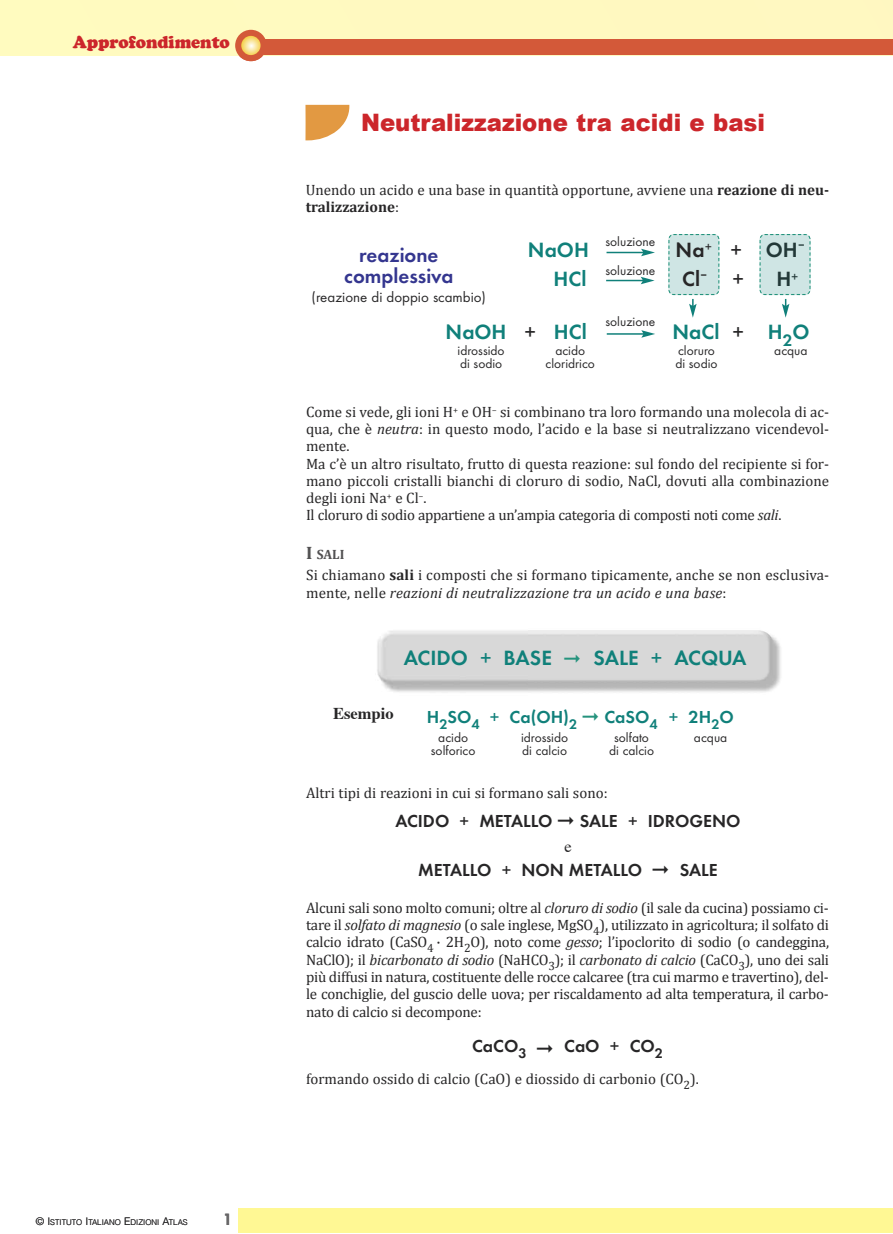
<style>
.page{position:relative;width:893px;height:1234px;background:#fff}
.page>*{position:absolute;margin:0;border:0;box-sizing:border-box;transform-origin:0 0}
.t1{font:900 24px "Arial";color:#cc262b;scale:.95 1}
.t2{font:600 21.45px "Futura T";color:#10807a}
.t3{font:600 21.45px "Futura T";color:#272627}
.t4{font:600 21px/21px "Futura T";color:#34368f;text-align:center}
.t5{font:600 18px "Futura T";color:#272627}
.t6{font:600 18px "Futura T";color:#10807a}
.t7{font:900 18px "Cooper";color:#cc262b;scale:.95 1}
.t8{font:700 16.5px "Times";color:#272627}
.t9{font:16.5px "Times";color:#272627}
.t10{font:15px/17.2px "Cambria";color:#272627}
.t11{font:15px "Futura T";color:#272627}
.t12{font:800 15px "Futura";color:#686768}
.t13{font:13.5px/13.5px "Futura T";color:#272627}
.t14{font:700 13.5px "Cambria";color:#525152}
.t15{font:300 7.8px "Helvetica";color:#272627}
.s1{font-size:10.5px}
.s2{font-weight:700}
.s3{color:#272627}
.s4{font-style:italic}
.s5{font-size:18px}
</style>
<div class="page">
<div style="left:0;top:0;width:892px;height:55px;background:#fff9c0"></div>
<div style="left:250px;top:40px;width:642px;height:15px;background:#d35939"></div>
<div style="left:235px;top:30px;width:32px;height:31px;background:#d35939;border-radius:50%"></div>
<svg style="left:241px;top:36px;width:20px;height:19px"></svg>
<div style="left:238px;top:1208px;width:654px;height:24px;background:#fff894"></div>
<svg style="left:305px;top:105px;width:44px;height:35px"></svg>
<img style="left:377px;top:630px;width:152px;height:63px">
<img style="left:529px;top:630px;width:252px;height:62px">
<hr style="left:606px;top:252px;width:38px;height:1px;background:#10807a">
<svg style="left:641px;top:249px;width:14px;height:7px"></svg>
<svg style="left:668px;top:234px;width:52px;height:83px"></svg>
<hr style="left:606px;top:280px;width:37px;height:1px;background:#10807a">
<svg style="left:641px;top:277px;width:14px;height:7px"></svg>
<hr style="left:607px;top:333px;width:37px;height:1px;background:#10807a">
<svg style="left:641px;top:330px;width:14px;height:7px"></svg>
<svg style="left:759px;top:234px;width:52px;height:83px"></svg>
<svg style="left:564px;top:654px;width:16px;height:8px"></svg>
<p class="t7" style="left:73px;top:32px;width:167px">Approfondimento</p>
<p class="t15" style="left:36px;top:1218px;width:153px"><span class="s1">© I</span>STITUTO <span class="s1">I</span>TALIANO <span class="s1">E</span>DIZIONI <span class="s1">A</span>TLAS</p>
<p class="t12" style="left:223px;top:1211px;width:10px">1</p>
<h1 class="t1" style="left:361px;top:105px;width:427px">Neutralizzazione tra acidi e basi</h1>
<p class="t10" style="left:306px;top:180px;width:525px">Unendo un acido e una base in quantità opportune, avviene una <span class="s2">reazione di neu&shy;tralizzazione</span>:</p>
<p class="t13" style="left:605px;top:227px;width:51px;line-height:29.1px">soluzione soluzione</p>
<h2 class="t2" style="left:528px;top:237px;width:62px">NaOH</h2>
<h2 class="t3" style="left:676px;top:237px;width:131px">Na<sup>+</sup> + OH<sup>–</sup></h2>
<h2 class="t2" style="left:554px;top:266px;width:34px">HCl</h2>
<h2 class="t3" style="left:682px;top:266px;width:63px">Cl<sup>–</sup> +</h2>
<h2 class="t3" style="left:776px;top:266px;width:24px">H<sup>+</sup></h2>
<h2 class="t2" style="left:445px;top:318px;width:143px">NaOH <span class="s3">+</span> HCl</h2>
<h2 class="t2" style="left:672px;top:318px;width:139px">NaCl <span class="s3">+</span> H<sub>2</sub>O</h2>
<h3 class="t4" style="left:344px;top:244px;width:111px">reazione complessiva</h3>
<p class="t11" style="left:312px;top:288px;width:176px">(reazione di doppio scambio)</p>
<p class="t13" style="left:605px;top:314px;width:51px">soluzione</p>
<p class="t13" style="left:458px;top:343px;width:49px">idrossido di sodio</p>
<p class="t13" style="left:546px;top:343px;width:51px;text-align:center">acido cloridrico</p>
<p class="t13" style="left:675px;top:343px;width:44px">cloruro di sodio</p>
<p class="t13" style="left:774px;top:343px;width:35px">acqua</p>
<p class="t10" style="left:306px;top:402px;width:525px">Come si vede, gli ioni H<sup>+</sup> e OH<sup>–</sup> si combinano tra loro formando una molecola di ac&shy;qua, che è <span class="s4">neutra</span>: in questo modo, l’acido e la base si neutralizzano vicendevol&shy;mente.<br>Ma c’è un altro risultato, frutto di questa reazione: sul fondo del recipiente si for&shy;mano piccoli cristalli bianchi di cloruro di sodio, NaCl, dovuti alla combinazione degli ioni Na<sup>+</sup> e Cl<sup>–</sup>.<br>Il cloruro di sodio appartiene a un’ampia categoria di composti noti come <span class="s4">sali</span>.</p>
<p class="t14" style="left:306px;top:546px;width:40px"><span class="s5">I</span> salI</p>
<p class="t10" style="left:306px;top:566px;width:525px">Si chiamano <span class="s2">sali</span> i composti che si formano tipicamente, anche se non esclusiva&shy;mente, nelle <span class="s4">reazioni di neutralizzazione tra un acido e una base</span>:</p>
<h2 class="t2" style="left:404px;top:644px;width:150px">ACIDO + BASE</h2>
<h2 class="t2" style="left:593px;top:644px;width:155px">SALE + ACQUA</h2>
<p class="t8" style="left:333px;top:706px;width:62px">Esempio</p>
<p class="t6" style="left:427px;top:706px;width:152px">H<sub>2</sub>SO<sub>4</sub> + Ca(OH)<sub>2</sub></p>
<p class="t6" style="left:604px;top:706px;width:131px">CaSO<sub>4</sub> + 2H<sub>2</sub>O</p>
<p class="t13" style="left:431px;top:730px;width:46px;text-align:center">acido solforico</p>
<p class="t13" style="left:609px;top:730px;width:46px;text-align:center">solfato di calcio</p>
<p class="t13" style="left:521px;top:730px;width:49px">idrossido</p>
<p class="t13" style="left:694px;top:730px;width:35px">acqua</p>
<p class="t13" style="left:522px;top:743px;width:46px">di calcio</p>
<p class="t10" style="left:306px;top:783px;width:303px">Altri tipi di reazioni in cui si formano sali sono:</p>
<p class="t5" style="left:395px;top:810px;width:159px">ACIDO + METALLO</p>
<p class="t5" style="left:580px;top:810px;width:162px">SALE + IDROGENO</p>
<p class="t5" style="left:418px;top:858px;width:225px">METALLO + NON METALLO</p>
<p class="t5" style="left:680px;top:858px;width:40px">SALE</p>
<p class="t9" style="left:564px;top:839px;width:9px">e</p>
<p class="t10" style="left:306px;top:898px;width:524px;text-align:justify">Alcuni sali sono molto comuni; oltre al <span class="s4">cloruro di sodio</span> (il sale da cucina) possiamo ci&shy;tare il <span class="s4">solfato di magnesio</span> (o sale inglese, MgSO<sub>4</sub>), utilizzato in agricoltura; il solfato di calcio idrato (CaSO<sub>4</sub> · 2H<sub>2</sub>O), noto come <span class="s4">gesso</span>; l’ipoclorito di sodio (o candeggina, NaClO); il <span class="s4">bicarbonato di sodio</span> (NaHCO<sub>3</sub>); il <span class="s4">carbonato di calcio</span> (CaCO<sub>3</sub>), uno dei sali più diffusi in natura, costituente delle rocce calcaree (tra cui marmo e travertino), del&shy;le conchiglie, del guscio delle uova; per riscaldamento ad alta temperatura, il carbo&shy;nato di calcio si decompone:</p>
<p class="t5" style="left:472px;top:1034px;width:56px">CaCO<sub>3</sub></p>
<p class="t5" style="left:564px;top:1034px;width:100px">CaO + CO<sub>2</sub></p>
<p class="t10" style="left:306px;top:1069px;width:394px">formando ossido di calcio (CaO) e diossido di carbonio (CO<sub>2</sub>).</p>
</div>
